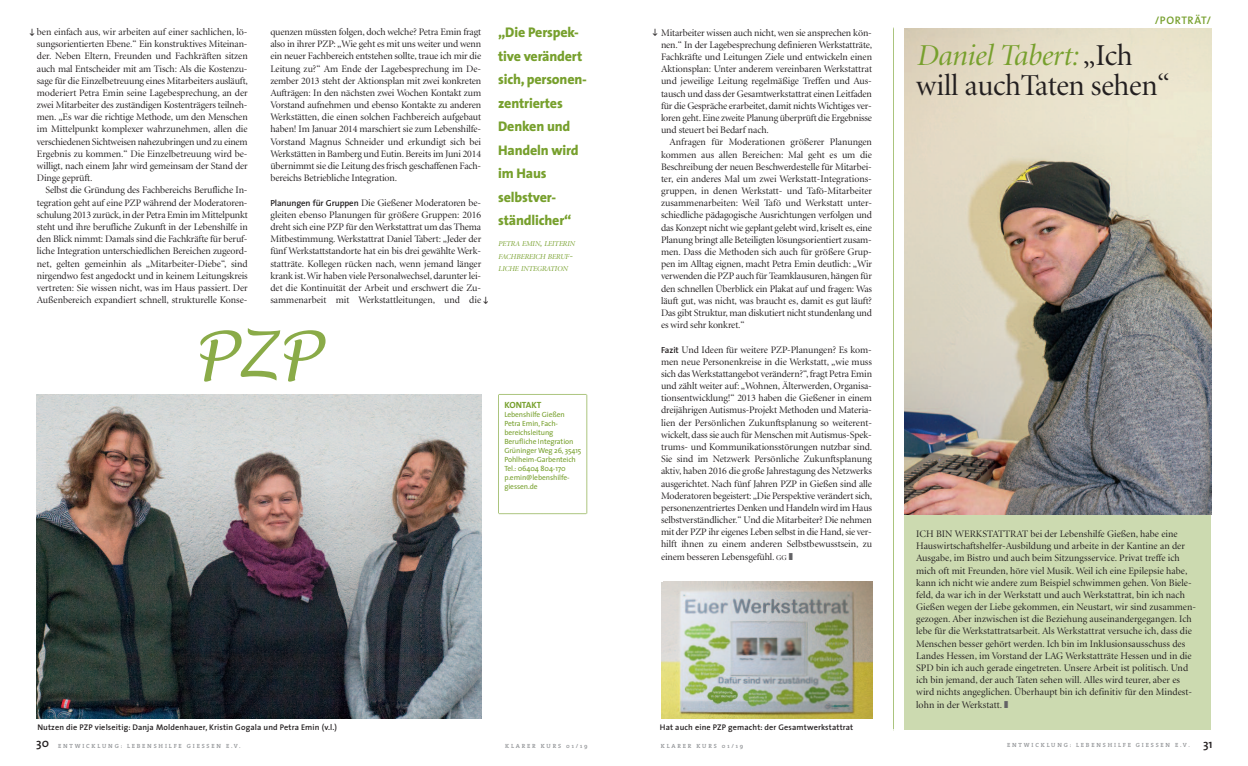
<style>
.page{position:relative;width:1248px;height:766px;background:#fff}
.page>*{position:absolute;margin:0;border:0;box-sizing:border-box;transform-origin:0 0}
.t1{font:italic 63.2px "Lucida Handwriting";color:#8aab48}
.t2{font:30.4px/29.9px "Minion Display";letter-spacing:-.01em;color:#231f20}
.t3{font:800 14px/23.4px "The Sans";letter-spacing:-.01em;color:#77a02d}
.t4{font:600 11px "The Sans";letter-spacing:.055em;color:#77a02d}
.t5{font:10px/12.2px "Minion Display";letter-spacing:.005em;color:#231f20;text-align:justify}
.t6{font:700 9px "The Sans";letter-spacing:-.005em;color:#77a02d}
.t7{font:600 8.2px "The Sans";letter-spacing:.02em;color:#231f20}
.t8{font:7.5px/9px "The Sans";letter-spacing:-.01em;color:#77a02d}
.t9{font:italic 7.5px/12.4px "Minion Display";letter-spacing:-.01em;color:#77a02d}
.t10{font:600 6px "The Serif";letter-spacing:.305em;color:#939598}
.s1{font-family:"The Sans";font-weight:600;font-size:8.8px}
.s2{font-size:10px}
.s3{font-size:7.5px}
.s4{color:#636366}
.s5{font-style:italic;color:#77a02d}
.s6{font-family:"The Sans";font-size:12px;color:#231f20}
</style>
<div class="page">
<img style="left:37px;top:394px;width:444px;height:324px">
<svg style="left:498px;top:394px;width:89px;height:120px"></svg>
<div style="left:904px;top:28px;width:306px;height:701px;background:#ccdab0"></div>
<img style="left:904px;top:28px;width:306px;height:486px">
<img style="left:661px;top:581px;width:210px;height:137px">
<svg style="left:893px;top:28px;width:1px;height:702px"></svg>
<p class="t5" style="left:37px;top:26px;width:212px">ben einfach aus, wir arbeiten auf einer sachlichen, lö&shy;sungsorientierten Ebene.“ Ein konstruktives Miteinan&shy;der. Neben Eltern, Freunden und Fachkräften sitzen auch mal Entscheider mit am Tisch: Als die Kostenzu&shy;sage für die Einzelbetreuung eines Mitarbeiters ausläuft, moderiert Petra Emin seine Lagebesprechung, an der zwei Mitarbeiter des zuständigen Kostenträgers teilneh&shy;men. „Es war die richtige Methode, um den Menschen im Mittelpunkt komplexer wahrzunehmen, allen die verschiedenen Sichtweisen nahezubringen und zu einem Ergebnis zu kommen.“ Die Einzelbetreuung wird be&shy;willigt, nach einem Jahr wird gemeinsam der Stand der Dinge geprüft.</p>
<p class="t5" style="left:37px;top:185px;width:212px;text-indent:9px">Selbst die Gründung des Fachbereichs Berufliche In&shy;tegration geht auf eine PZP während der Moderatoren&shy;schulung 2013 zurück, in der Petra Emin im Mittelpunkt steht und ihre berufliche Zukunft in der Lebenshilfe in den Blick nimmt: Damals sind die Fachkräfte für beruf&shy;liche Integration unterschiedlichen Bereichen zugeord&shy;net, gelten gemeinhin als „Mitarbeiter-Diebe“, sind nirgendwo fest angedockt und in keinem Leitungskreis vertreten: Sie wissen nicht, was im Haus passiert. Der Außenbereich expandiert schnell, strukturelle Konse-</p>
<p class="t5" style="left:270px;top:26px;width:212px">quenzen müssten folgen, doch welche? Petra Emin fragt also in ihrer PZP: „Wie geht es mit uns weiter und wenn ein neuer Fachbereich entstehen sollte, traue ich mir die Leitung zu?“ Am Ende der Lagebesprechung im De&shy;zember 2013 steht der Aktionsplan mit zwei konkreten Aufträgen: In den nächsten zwei Wochen Kontakt zum Vorstand aufnehmen und ebenso Kontakte zu anderen Werkstätten, die einen solchen Fachbereich aufgebaut haben! Im Januar 2014 marschiert sie zum Lebenshilfe-Vorstand Magnus Schneider und erkundigt sich bei Werkstätten in Bamberg und Eutin.Bereits im Juni 2014 übernimmt sie die Leitung des frisch geschaffenen Fach&shy;bereichs Betriebliche Integration.</p>
<p class="t5" style="left:270px;top:197px;width:212px"><span class="s1">Planungen für Gruppen</span> Die Gießener Moderatoren be&shy;gleiten ebenso Planungen für größere Gruppen: 2016 dreht sich eine PZP für den Werkstattrat um das Thema Mitbestimmung. Werkstattrat Daniel Tabert: „Jeder der fünf Werkstattstandorte hat ein bis drei gewählte Werk&shy;statträte. Kollegen rücken nach, wenn jemand länger krank ist.Wir haben viele Personalwechsel, darunter lei&shy;det die Kontinuität der Arbeit und erschwert die Zu&shy;sammenarbeit mit Werkstattleitungen, und die</p>
<h1 class="t1" style="left:193px;top:318px;width:129px">PZP</h1>
<h3 class="t3" style="left:498px;top:22px;width:90px">„Die Perspek&shy;tive verändert sich, personen&shy;zentriertes<br>Denken und<br>Handeln wird im Haus selbstver&shy;ständlicher“</h3>
<p class="t9" style="left:498px;top:238px;width:78px">PETRA EMIN<span class="s2">,</span> LEITERIN<br>FACHBEREICH BERUF<span class="s2">-<br></span>LICHE INTEGRATION</p>
<p class="t6" style="left:504px;top:401px;width:39px">KONTAKT</p>
<p class="t8" style="left:504px;top:411px;width:79px">Lebenshilfe Gießen<br>Petra Emin, Fach&shy;bereichsleitung<br>Berufliche Integration<br>Grüninger Weg 26, 35415<br>Pohlheim-Garbenteich<br>Tel.: 06404 804-170 p.emin@lebenshilfe&shy;giessen.de</p>
<p class="t5" style="left:661px;top:27px;width:213px">Mitarbeiter wissen auch nicht, wen sie ansprechen kön&shy;nen.“ In der Lagebesprechung definieren Werkstatträte, Fachkräfte und Leitungen Ziele und entwickeln einen Aktionsplan: Unter anderem vereinbaren Werkstattrat und jeweilige Leitung regelmäßige Treffen und Aus&shy;tausch und dass der Gesamtwerkstattrat einen Leitfaden für die Gespräche erarbeitet, damit nichts Wichtiges ver&shy;loren geht.Eine zweite Planung überprüft die Ergebnisse und steuert bei Bedarf nach.</p>
<p class="t5" style="left:661px;top:137px;width:212px;text-indent:9px">Anfragen für Moderationen größerer Planungen kommen aus allen Bereichen: Mal geht es um die Beschreibung der neuen Beschwerdestelle für Mitarbei&shy;ter, ein anderes Mal um zwei Werkstatt-Integrations&shy;gruppen, in denen Werkstatt- und Tafö-Mitarbeiter zusammenarbeiten: Weil Tafö und Werkstatt unter&shy;schiedliche pädagogische Ausrichtungen verfolgen und das Konzept nicht wie geplant gelebt wird, kriselt es, eine Planung bringt alle Beteiligten lösungsorientiert zusam&shy;men. Dass die Methoden sich auch für größere Grup&shy;pen im Alltag eignen, macht Petra Emin deutlich: „Wir verwenden die PZP auch für Teamklausuren, hängen für den schnellen Überblick ein Plakat auf und fragen: Was läuft gut, was nicht, was braucht es, damit es gut läuft?<br>Das gibt Struktur,man diskutiert nicht stundenlang und es wird sehr konkret.“</p>
<p class="t5" style="left:661px;top:344px;width:213px"><span class="s1">Fazit</span> Und Ideen für weitere PZP-Planungen? Es kom&shy;men neue Personenkreise in die Werkstatt, „wie muss sich das Werkstattangebot verändern?“,fragt Petra Emin und zählt weiter auf: „Wohnen, Älterwerden, Organisa&shy;tionsentwicklung!“ 2013 haben die Gießener in einem dreijährigen Autismus-Projekt Methoden und Materia&shy;lien der Persönlichen Zukunftsplanung so weiterent&shy;wickelt, dass sie auch für Menschen mit Autismus-Spek&shy;trums- und Kommunikationsstörungen nutzbar sind.<br>Sie sind im Netzwerk Persönliche Zukunftsplanung aktiv, haben 2016 die große Jahrestagung des Netzwerks ausgerichtet. Nach fünf Jahren PZP in Gießen sind alle Moderatoren begeistert:„Die Perspektive verändert sich, personenzentriertes Denken und Handeln wird im Haus selbstverständlicher.“ Und die Mitarbeiter? Die nehmen mit der PZP ihr eigenes Leben selbst in die Hand,sie ver&shy;hilft ihnen zu einem anderen Selbstbewusstsein, zu einem besseren Lebensgefühl. <span class="s3">GG</span> <span class="s4">❚</span></p>
<p class="t7" style="left:37px;top:723px;width:301px">Nutzen die PZP vielseitig: Danja Moldenhauer, Kristin Gogala und Petra Emin (v.l.)</p>
<p class="t7" style="left:659px;top:723px;width:195px">Hat auch eine PZP gemacht: der Gesamtwerkstattrat</p>
<p class="t4" style="left:1154px;top:16px;width:58px">/PORTRÄT/</p>
<h2 class="t2" style="left:916px;top:42px;width:255px"><span class="s5">Daniel Tabert:</span> „Ich will auchTaten sehen“</h2>
<p class="t5" style="left:916px;top:528px;width:281px;text-align:left">ICH BIN WERKSTATTRAT bei der Lebenshilfe Gießen, habe eine Hauswirtschaftshelfer-Ausbildung und arbeite in der Kantine an der Ausgabe, im Bistro und auch beim Sitzungsservice. Privat treffe ich mich oft mit Freunden, höre viel Musik. Weil ich eine Epilepsie habe, kann ich nicht wie andere zum Beispiel schwimmen gehen. Von Biele&shy;feld, da war ich in der Werkstatt und auch Werkstattrat, bin ich nach Gießen wegen der Liebe gekommen, ein Neustart, wir sind zusammen&shy;gezogen. Aber inzwischen ist die Beziehung auseinandergegangen. Ich lebe für die Werkstattratsarbeit. Als Werkstattrat versuche ich, dass die Menschen besser gehört werden. Ich bin im Inklusionsausschuss des Landes Hessen, im Vorstand der LAG Werkstatträte Hessen und in die SPD bin ich auch gerade eingetreten. Unsere Arbeit ist politisch. Und ich bin jemand, der auch Taten sehen will. Alles wird teurer, aber es wird nichts angeglichen. Überhaupt bin ich definitiv für den Mindest&shy;lohn in der Werkstatt. <span class="s4">❚</span></p>
<p class="t10" style="left:36px;top:743px;width:206px"><span class="s6">30</span> ENTWICKLUNG: LEBENSHILFE GIESSEN E.V.</p>
<p class="t10" style="left:1007px;top:743px;width:207px">ENTWICKLUNG: LEBENSHILFE GIESSEN E.V. <span class="s6">31</span></p>
<p class="t10" style="left:505px;top:743px;width:84px">KLARER KURS 01/19</p>
<p class="t10" style="left:660px;top:743px;width:84px">KLARER KURS 01/19</p>
</div>
